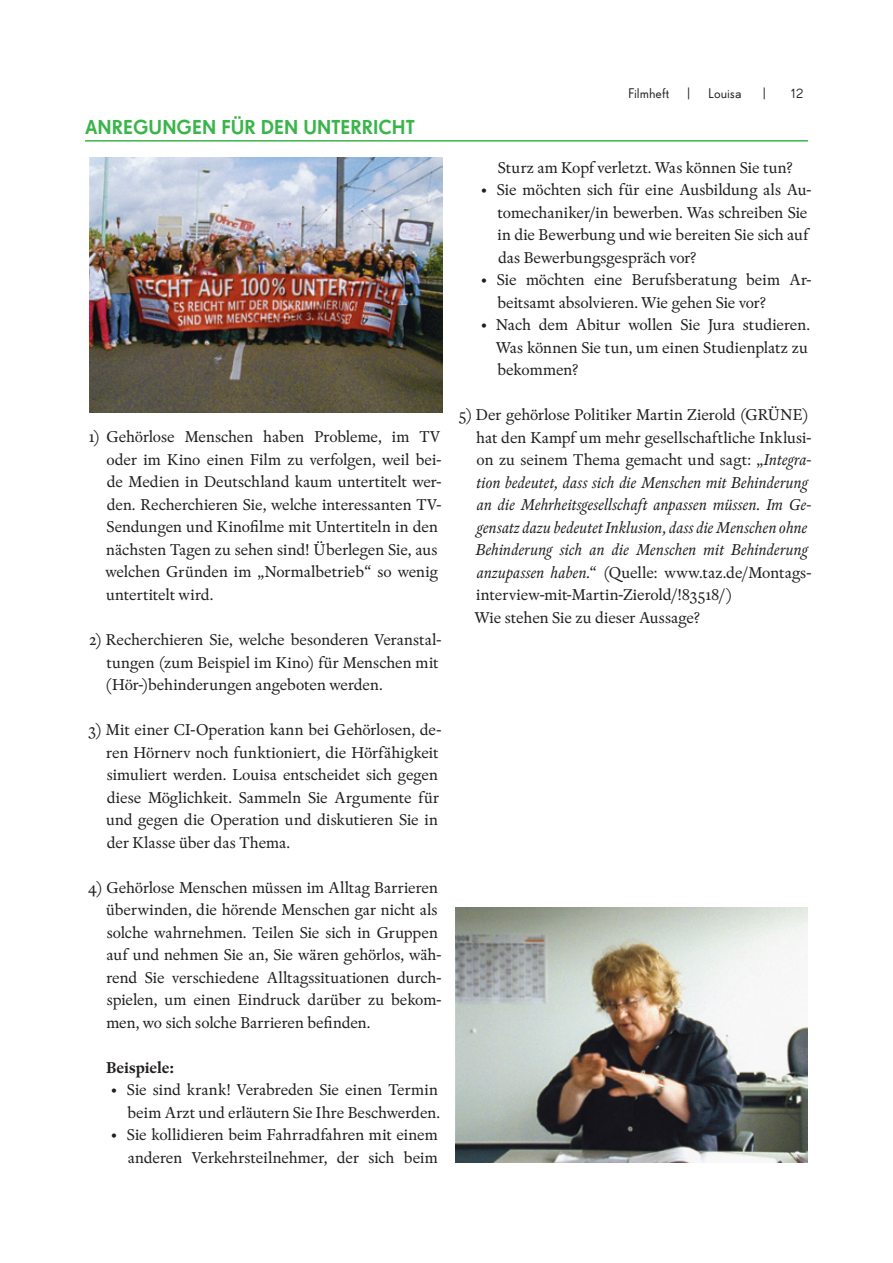
<style>
.page{position:relative;width:893px;height:1263px;background:#fff}
.page>*{position:absolute;margin:0;border:0;box-sizing:border-box;transform-origin:0 0}
.t1{font:19.5px "Super Grotesk B Med LF";letter-spacing:.14em;color:#3ab54a}
.t2{font:16.5px/22.5px "Rongel";letter-spacing:-.005em;color:#231f20}
.t3{font:700 16.5px "Rongel";color:#231f20}
.t4{font:13.5px "Super Grotesk B Rg LF";color:#231f20}
.s1{font-weight:700}
.s2{font-style:italic}
</style>
<div class="page">
<img style="left:89px;top:157px;width:353px;height:255px">
<img style="left:455px;top:907px;width:353px;height:256px">
<hr style="left:85px;top:140px;width:723px;height:2px;background:#3ab54a">
<p class="t1" style="left:85px;top:115px;width:331px">ANREGUNGEN FÜR DEN UNTERRICHT</p>
<p class="t2" style="left:105px;top:426px;width:338px;text-indent:-17px">1) Gehörlose Menschen haben Probleme, im TV oder im Kino einen Film zu verfolgen, weil bei&shy;de Medien in Deutschland kaum untertitelt wer&shy;den. Recherchieren Sie, welche interessanten TV-Sendungen und Kinofilme mit Untertiteln in den nächsten Tagen zu sehen sind! Überlegen Sie, aus welchen Gründen im „Normalbetrieb“ so wenig untertitelt wird.</p>
<p class="t2" style="left:106px;top:629px;width:338px;text-indent:-17px">2) Recherchieren Sie, welche besonderen Veranstal&shy;tungen (zum Beispiel im Kino) für Menschen mit (Hör-)behinderungen angeboten werden.</p>
<p class="t2" style="left:106px;top:719px;width:337px;text-indent:-18px">3) Mit einer CI-Operation kann bei Gehörlosen, de&shy;ren Hörnerv noch funktioniert, die Hörfähigkeit simuliert werden. Louisa entscheidet sich gegen diese Möglichkeit. Sammeln Sie Argumente für und gegen die Operation und diskutieren Sie in der Klasse über das Thema.</p>
<p class="t2" style="left:106px;top:876px;width:337px;text-indent:-18px">4) Gehörlose Menschen müssen im Alltag Barrieren überwinden, die hörende Menschen gar nicht als solche wahrnehmen. Teilen Sie sich in Gruppen auf und nehmen Sie an, Sie wären gehörlos, wäh&shy;rend Sie verschiedene Alltagssituationen durch&shy;spielen, um einen Eindruck darüber zu bekom&shy;men, wo sich solche Barrieren befinden.</p>
<p class="t3" style="left:106px;top:1057px;width:69px">Beispiele:</p>
<p class="t2" style="left:111px;top:1079px;width:331px;text-align:right"><span class="s1">•</span> Sie sind krank! Verabreden Sie einen Termin beim Arzt und erläutern Sie Ihre Beschwerden.</p>
<p class="t2" style="left:111px;top:1124px;width:328px;text-align:right"><span class="s1">•</span> Sie kollidieren beim Fahrradfahren mit einem anderen Verkehrsteilnehmer, der sich beim</p>
<p class="t4" style="left:628px;top:86px;width:43px">Filmheft</p>
<p class="t4" style="left:686px;top:86px;width:57px">| Louisa</p>
<p class="t4" style="left:762px;top:86px;width:7px">|</p>
<p class="t4" style="left:791px;top:86px;width:15px">12</p>
<p class="t2" style="left:498px;top:156px;width:297px">Sturz am Kopf verletzt. Was können Sie tun?</p>
<p class="t2" style="left:497px;top:179px;width:316px;text-indent:-16px"><span class="s1">•</span> Sie möchten sich für eine Ausbildung als Au&shy;tomechaniker/in bewerben. Was schreiben Sie in die Bewerbung und wie bereiten Sie sich auf das Bewerbungsgespräch vor?</p>
<p class="t2" style="left:497px;top:269px;width:316px;text-indent:-16px"><span class="s1">•</span> Sie möchten eine Berufsberatung beim Ar&shy;beitsamt absolvieren. Wie gehen Sie vor?</p>
<p class="t2" style="left:496px;top:314px;width:316px;text-indent:-15px"><span class="s1">•</span> Nach dem Abitur wollen Sie Jura studieren.<br>Was können Sie tun, um einen Studienplatz zu bekommen?</p>
<p class="t2" style="left:475px;top:404px;width:339px;text-indent:-16px">5) Der gehörlose Politiker Martin Zierold (GRÜNE) hat den Kampf um mehr gesellschaftliche Inklusi&shy;on zu seinem Thema gemacht und sagt: „<span class="s2">Integra&shy;tion bedeutet, dass sich die Menschen mit Behinderung an die Mehrheitsgesellschaft anpassen müssen. Im Ge&shy;gensatz dazu bedeutet Inklusion, dass die Menschen ohne Behinderung sich an die Menschen mit Behinderung anzupassen haben.</span>“ (Quelle: www.taz.de/Montags&shy;interview-mit-Martin-Zierold/!83518/)<br>Wie stehen Sie zu dieser Aussage?</p>
</div>
